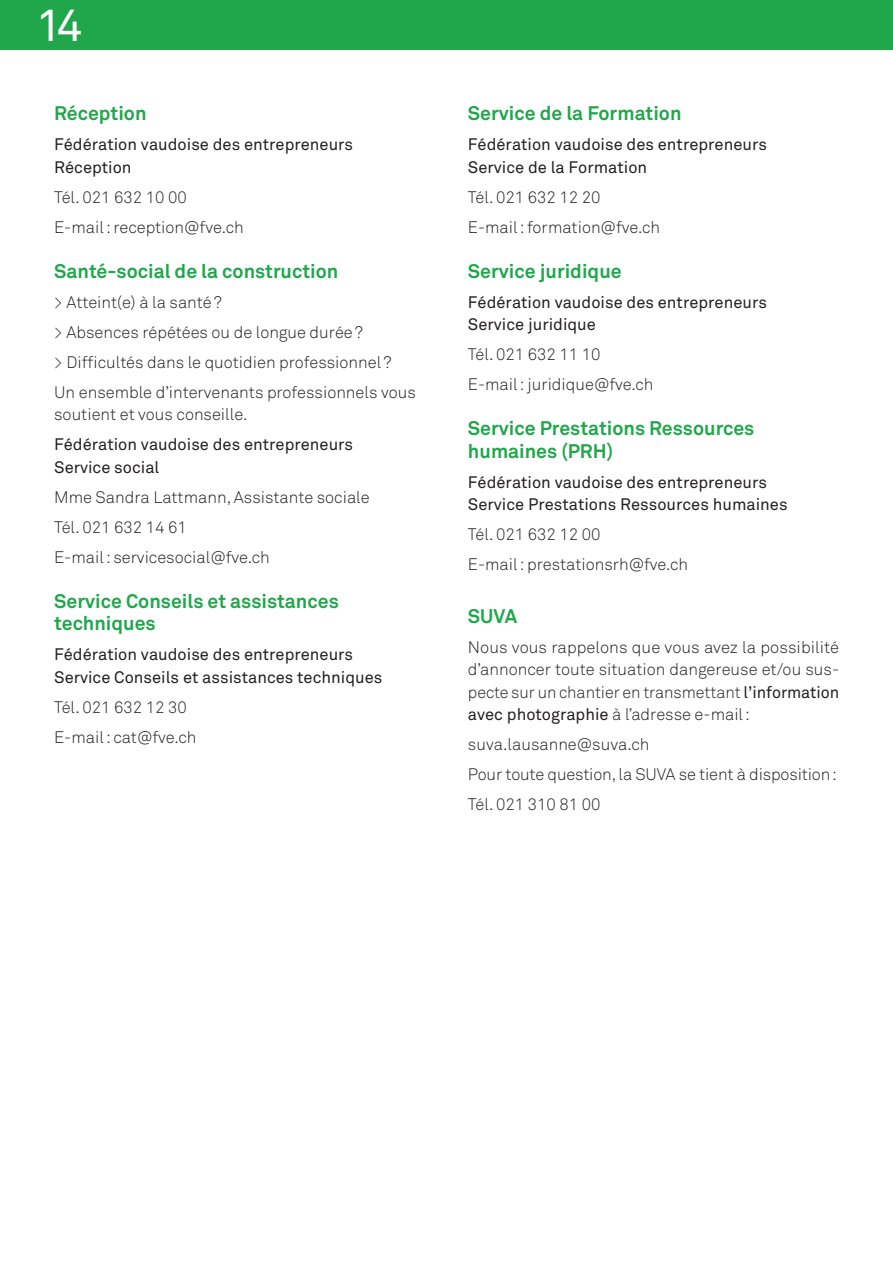
<style>
.page{position:relative;width:893px;height:1263px;background:#fff}
.page>*{position:absolute;margin:0;border:0;box-sizing:border-box;transform-origin:0 0}
.numero_de_pages{font:45px "Akkurat";color:#fff}
.texte{font:700 19.5px/22.5px "Akkurat";color:#21a74b}
.texte-2{font:300 16.5px/22.5px "Akkurat";color:#231f20}
.texte-3{font:16.5px/22.5px "Akkurat";color:#231f20}
.s1{font-weight:400}
</style>
<div class="page">
<div style="left:0;top:0;width:893px;height:50px;background:#21a74b"></div>
<p class="numero_de_pages" style="left:36px;top:-1px;width:48px">14</p>
<p class="texte" style="left:54px;top:102px;width:94px">Réception</p>
<p class="texte-3" style="left:54px;top:133px;width:300px">Fédération vaudoise des entrepreneurs<br>Réception</p>
<p class="texte-2" style="left:54px;top:186px;width:134px">Tél. 021 632 10 00</p>
<p class="texte-2" style="left:54px;top:216px;width:191px">E-mail: reception@fve.ch</p>
<p class="texte" style="left:54px;top:260px;width:286px">Santé-social de la construction</p>
<p class="texte-2" style="left:54px;top:291px;width:169px">&gt; Atteint(e) à la santé?</p>
<p class="texte-2" style="left:54px;top:321px;width:310px">&gt; Absences répétées ou de longue durée?</p>
<p class="texte-2" style="left:54px;top:351px;width:339px">&gt; Difficultés dans le quotidien professionnel ?</p>
<p class="texte-2" style="left:54px;top:381px;width:363px">Un ensemble d’intervenants professionnels vous soutient et vous conseille.</p>
<p class="texte-3" style="left:54px;top:433px;width:300px">Fédération vaudoise des entrepreneurs<br>Service social</p>
<p class="texte-2" style="left:54px;top:486px;width:317px">Mme Sandra Lattmann, Assistante sociale</p>
<p class="texte-2" style="left:54px;top:516px;width:134px">Tél. 021 632 14 61</p>
<p class="texte-2" style="left:54px;top:546px;width:217px">E-mail: servicesocial@fve.ch</p>
<p class="texte" style="left:54px;top:590px;width:286px">Service Conseils et assistances techniques</p>
<p class="texte-3" style="left:54px;top:643px;width:330px">Fédération vaudoise des entrepreneurs<br>Service Conseils et assistances techniques</p>
<p class="texte-2" style="left:54px;top:696px;width:134px">Tél. 021 632 12 30</p>
<p class="texte-2" style="left:54px;top:726px;width:144px">E-mail: cat@fve.ch</p>
<p class="texte" style="left:468px;top:102px;width:215px">Service de la Formation</p>
<p class="texte-3" style="left:468px;top:133px;width:300px">Fédération vaudoise des entrepreneurs<br>Service de la Formation</p>
<p class="texte-2" style="left:468px;top:186px;width:134px">Tél. 021 632 12 20</p>
<p class="texte-2" style="left:468px;top:216px;width:194px">E-mail: formation@fve.ch</p>
<p class="texte" style="left:468px;top:260px;width:155px">Service juridique</p>
<p class="texte-3" style="left:468px;top:291px;width:300px">Fédération vaudoise des entrepreneurs<br>Service juridique</p>
<p class="texte-2" style="left:468px;top:343px;width:134px">Tél. 021 632 11 10</p>
<p class="texte-2" style="left:468px;top:373px;width:187px">E-mail: juridique@fve.ch</p>
<p class="texte" style="left:468px;top:417px;width:288px">Service Prestations Ressources humaines (PRH)</p>
<p class="texte-3" style="left:468px;top:471px;width:321px">Fédération vaudoise des entrepreneurs<br>Service Prestations Ressources humaines</p>
<p class="texte-2" style="left:468px;top:523px;width:134px">Tél. 021 632 12 00</p>
<p class="texte-2" style="left:468px;top:553px;width:222px">E-mail: prestationsrh@fve.ch</p>
<p class="texte" style="left:468px;top:605px;width:51px">SUVA</p>
<p class="texte-2" style="left:468px;top:636px;width:373px;text-align:justify">Nous vous rappelons que vous avez la possibilité d’annoncer toute situation dangereuse et/ou sus&shy;pecte sur un chantier en transmettant <span class="s1">l’information avec photographie</span> à l’adresse e-mail:</p>
<p class="texte-2" style="left:468px;top:733px;width:183px">suva.lausanne@suva.ch</p>
<p class="texte-2" style="left:468px;top:763px;width:370px">Pour toute question, la SUVA se tient à disposition:</p>
<p class="texte-2" style="left:468px;top:793px;width:134px">Tél. 021 310 81 00</p>
</div>
